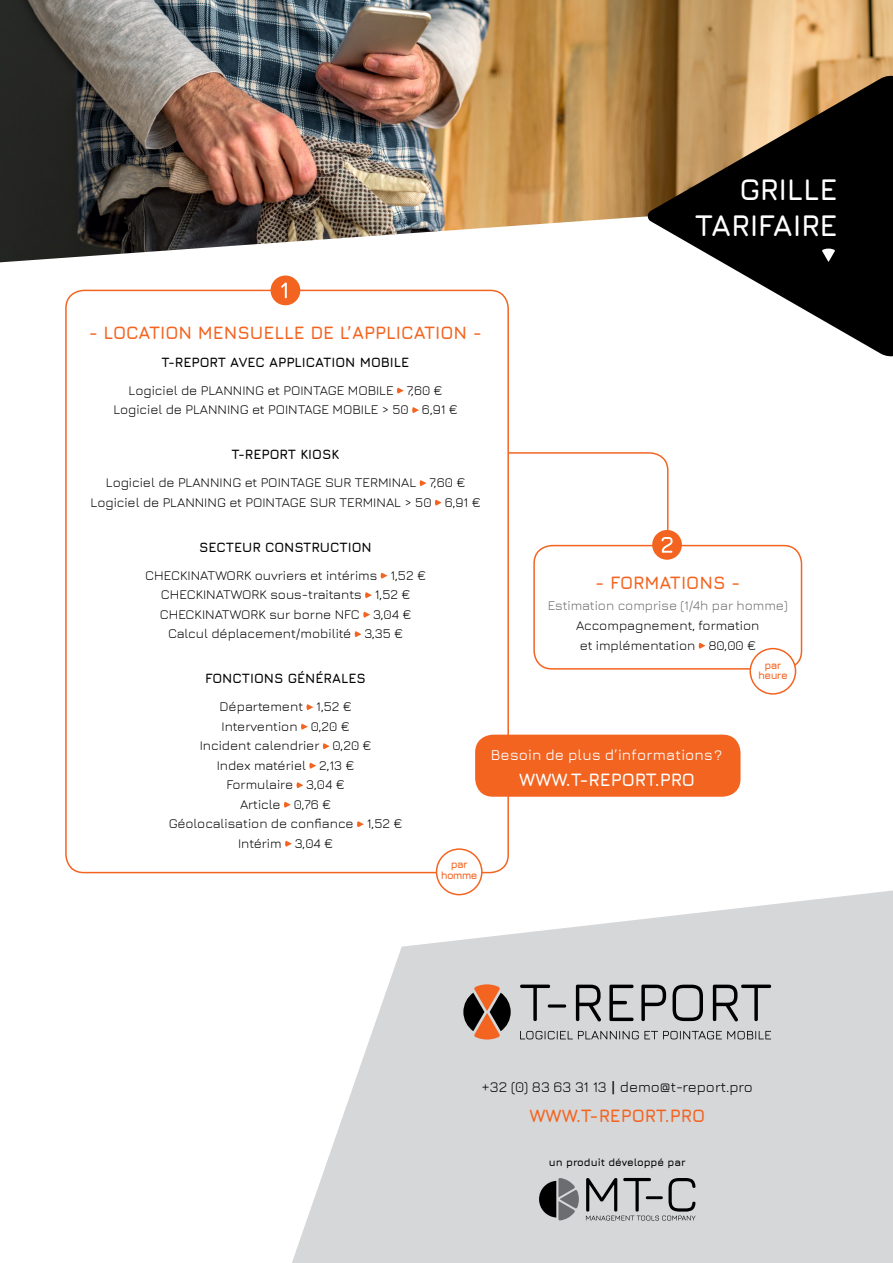
<style>
.page{position:relative;width:893px;height:1263px;background:#fff}
.page>*{position:absolute;margin:0;border:0;box-sizing:border-box;transform-origin:0 0}
.t1{font:700 30px "Jura";letter-spacing:-.005em;color:#fff}
.t2{font:700 18px "Jura";color:#f36421}
.t3{font:700 18px "Jura";color:#fff}
.t4{font:15px "Jura";color:#000001}
.t5{font:500 15px "Jura";letter-spacing:.015em;color:#fff}
.t6{font:13.5px/19.5px "Jura";color:#000001;text-align:center}
.t7{font:700 13.5px "Jura";color:#000001}
.t8{font:13.5px "Jura";color:#6c6d70}
.t9{font:700 10.5px "Jura";color:#000001}
.t10{font:700 10.5px/10.5px "Jura";letter-spacing:-.065em;color:#f36421;text-align:center}
.s1{font-weight:700}
</style>
<div class="page">
<div style="left:533px;top:545px;width:269px;height:125px;border:2px solid #f36421;border-radius:18px"></div>
<svg style="left:699px;top:643px;width:6px;height:6px"></svg>
<div style="left:750px;top:649px;width:45px;height:45px;background:#fff;border-radius:50%"></div>
<div style="left:749px;top:648px;width:47px;height:47px;border:2px solid #f36421;border-radius:50%"></div>
<svg style="left:397px;top:388px;width:7px;height:6px"></svg>
<svg style="left:412px;top:407px;width:7px;height:6px"></svg>
<svg style="left:420px;top:480px;width:6px;height:6px"></svg>
<svg style="left:435px;top:500px;width:7px;height:6px"></svg>
<svg style="left:381px;top:573px;width:6px;height:6px"></svg>
<svg style="left:365px;top:592px;width:7px;height:6px"></svg>
<svg style="left:363px;top:612px;width:7px;height:6px"></svg>
<svg style="left:355px;top:631px;width:6px;height:6px"></svg>
<svg style="left:306px;top:704px;width:7px;height:6px"></svg>
<svg style="left:301px;top:724px;width:7px;height:6px"></svg>
<svg style="left:323px;top:743px;width:7px;height:6px"></svg>
<svg style="left:309px;top:763px;width:7px;height:6px"></svg>
<svg style="left:297px;top:782px;width:6px;height:6px"></svg>
<svg style="left:284px;top:802px;width:7px;height:6px"></svg>
<svg style="left:357px;top:821px;width:7px;height:6px"></svg>
<svg style="left:285px;top:841px;width:7px;height:6px"></svg>
<div style="left:65px;top:290px;width:444px;height:583px;border:2px solid #f36421;border-radius:18px"></div>
<div style="left:271px;top:275px;width:29px;height:30px;background:#f36421;border-radius:50%"></div>
<svg style="left:281px;top:283px;width:6px;height:15px"></svg>
<div style="left:652px;top:530px;width:30px;height:30px;background:#f36421;border-radius:50%"></div>
<svg style="left:661px;top:537px;width:12px;height:16px"></svg>
<div style="left:437px;top:849px;width:45px;height:46px;background:#fff;border-radius:50%"></div>
<div style="left:436px;top:848px;width:47px;height:47px;border:2px solid #f36421;border-radius:50%"></div>
<img style="left:0;top:0;width:893px;height:262px">
<svg style="left:648px;top:73px;width:245px;height:284px;fill:#000001"></svg>
<svg style="left:292px;top:890px;width:601px;height:373px;fill:#d6d7d9"></svg>
<svg style="left:507px;top:451px;width:162px;height:80px"></svg>
<svg style="left:822px;top:249px;width:13px;height:13px"></svg>
<div style="left:475px;top:735px;width:265px;height:62px;background:#f36421;border-radius:18px"></div>
<svg style="left:586px;top:1178px;width:109px;height:42px;background:#a9aaac"></svg>
<svg style="left:539px;top:1178px;width:40px;height:42px;background:#727375"></svg>
<svg style="left:520px;top:984px;width:46px;height:37px;background:#b4b4b6"></svg>
<svg style="left:576px;top:985px;width:25px;height:36px"></svg>
<svg style="left:609px;top:985px;width:24px;height:36px"></svg>
<svg style="left:641px;top:985px;width:25px;height:36px"></svg>
<svg style="left:673px;top:984px;width:30px;height:37px"></svg>
<svg style="left:713px;top:984px;width:58px;height:37px;background:#9d9d9f"></svg>
<svg style="left:520px;top:1031px;width:251px;height:8px;background:#a5a6a7"></svg>
<div style="left:490px;top:993px;width:21px;height:38px;background:#000001;border-radius:50%"></div>
<svg style="left:463px;top:993px;width:21px;height:38px"></svg>
<svg style="left:474px;top:984px;width:26px;height:55px"></svg>
<p class="t1" style="left:739px;top:167px;width:100px">GRILLE</p>
<p class="t1" style="left:695px;top:203px;width:144px">TARIFAIRE</p>
<p class="t2" style="left:89px;top:319px;width:395px">- LOCATION MENSUELLE DE L’APPLICATION -</p>
<p class="t7" style="left:162px;top:352px;width:249px">T-REPORT AVEC APPLICATION MOBILE</p>
<p class="t6" style="left:113px;top:379px;width:346px">Logiciel de PLANNING et POINTAGE MOBILE 7,60 €<br>Logiciel de PLANNING et POINTAGE MOBILE &gt; 50 6,91 €</p>
<p class="t7" style="left:232px;top:444px;width:109px">T-REPORT KIOSK</p>
<p class="t6" style="left:91px;top:472px;width:391px">Logiciel de PLANNING et POINTAGE SUR TERMINAL 7,60 €<br>Logiciel de PLANNING et POINTAGE SUR TERMINAL &gt; 50 6,91 €</p>
<p class="t7" style="left:199px;top:537px;width:174px">SECTEUR CONSTRUCTION</p>
<p class="t6" style="left:145px;top:564px;width:282px">CHECKINATWORK ouvriers et intérims 1,52 € CHECKINATWORK sous-traitants 1,52 € CHECKINATWORK sur borne NFC 3,04 € Calcul déplacement/mobilité 3,35 €</p>
<p class="t7" style="left:205px;top:668px;width:162px">FONCTIONS GÉNÉRALES</p>
<p class="t6" style="left:169px;top:696px;width:235px">Département 1,52 €<br>Intervention 0,20 €<br>Incident calendrier 0,20 €<br>Index matériel 2,13 €<br>Formulaire 3,04 €<br>Article 0,76 €<br>Géolocalisation de confiance 1,52 €<br>Intérim 3,04 €</p>
<p class="t10" style="left:441px;top:859px;width:38px">par homme</p>
<p class="t2" style="left:595px;top:570px;width:147px">- FORMATIONS -</p>
<p class="t8" style="left:548px;top:595px;width:241px">Estimation comprise (1/4h par homme)</p>
<p class="t6" style="left:576px;top:615px;width:185px;text-align:left">Accompagnement, formation et implémentation 80,00 €</p>
<p class="t10" style="left:758px;top:659px;width:31px">par heure</p>
<p class="t5" style="left:491px;top:744px;width:233px">Besoin de plus d’informations?</p>
<p class="t3" style="left:519px;top:766px;width:177px">WWW.T-REPORT.PRO</p>
<p class="t4" style="left:482px;top:1076px;width:273px">+32 (0) 83 63 31 13 <span class="s1">|</span> demo@t-report.pro</p>
<p class="t2" style="left:529px;top:1102px;width:177px">WWW.T-REPORT.PRO</p>
<p class="t9" style="left:549px;top:1154px;width:138px">un produit développé par</p>
</div>
